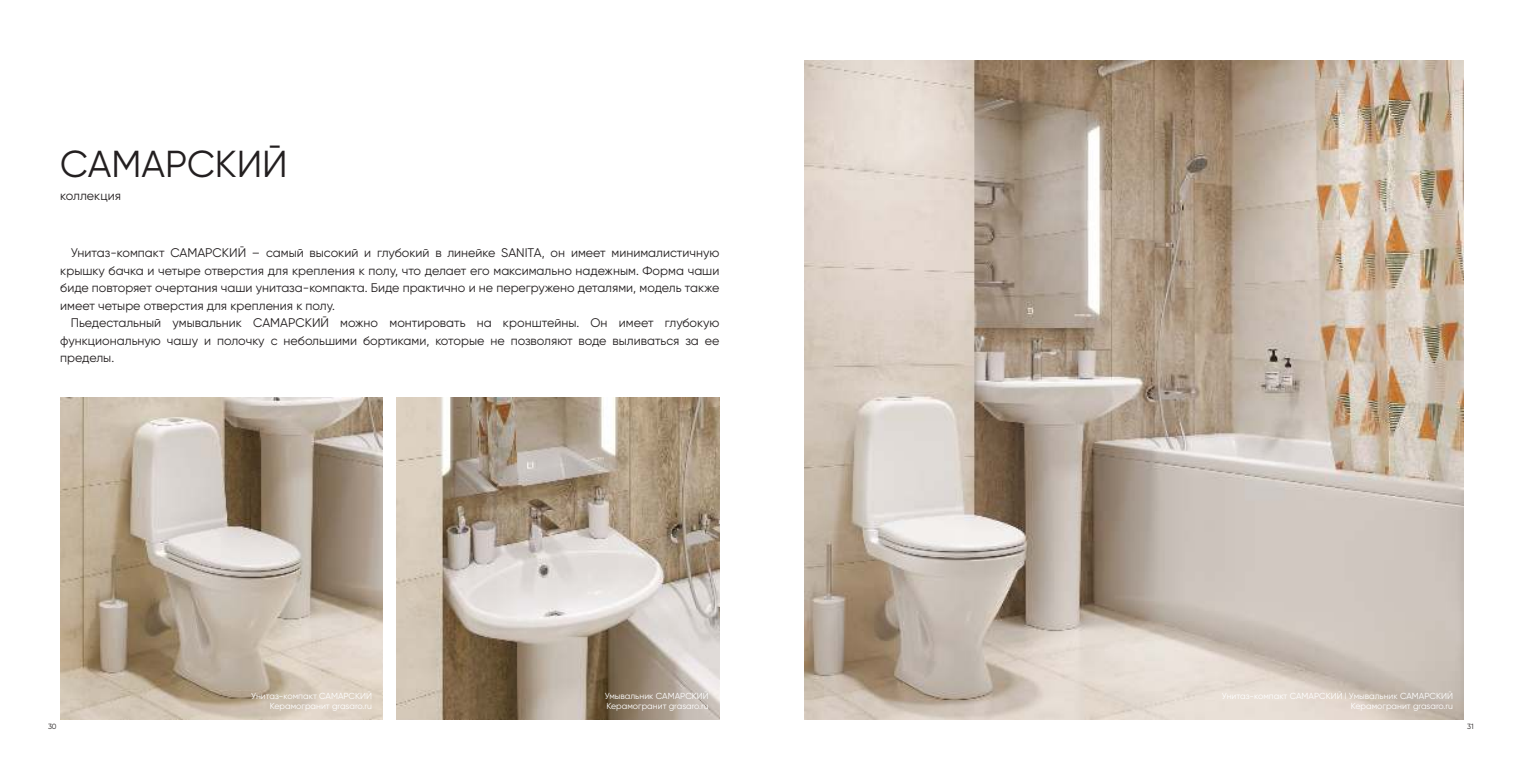
<style>
.page{position:relative;width:1524px;height:780px;background:#fff}
.page>*{position:absolute;margin:0;border:0;box-sizing:border-box;transform-origin:0 0}
.t1{font:37.5px "Gilroy";color:#231f20}
.t2{font:12.5px/17.5px "Gilroy";color:#231f20;text-align:justify}
.t3{font:8.75px/10.5px "Gilroy";color:#fff;text-align:right}
.t4{font:7.5px "Gilroy";color:#231f20}
</style>
<div class="page">
<img style="left:804px;top:60px;width:659px;height:659px">
<img style="left:60px;top:397px;width:323px;height:322px">
<img style="left:397px;top:397px;width:322px;height:322px">
<h1 class="t1" style="left:60px;top:146px;width:229px">САМАРСКИЙ</h1>
<p class="t2" style="left:60px;top:187px;width:62px">коллекция</p>
<p class="t2" style="left:60px;top:245px;width:661px;text-indent:11px">Унитаз-компакт САМАРСКИЙ – самый высокий и глубокий в линейке SANITA, он имеет минималистичную крышку бачка и четыре отверстия для крепления к полу, что делает его максимально надежным. Форма чаши биде повторяет очертания чаши унитаза-компакта. Биде практично и не перегружено деталями, модель также имеет четыре отверстия для крепления к полу.</p>
<p class="t2" style="left:60px;top:315px;width:661px;text-indent:11px">Пьедестальный умывальник САМАРСКИЙ можно монтировать на кронштейны. Он имеет глубокую функциональную чашу и полочку с небольшими бортиками, которые не позволяют воде выливаться за ее пределы.</p>
<p class="t3" style="left:251px;top:690px;width:122px">Унитаз-компакт САМАРСКИЙ<br>Керамогранит grasaro.ru</p>
<p class="t3" style="left:605px;top:690px;width:106px;text-align:left">Умывальник САМАРСКИЙ<br>Керамогранит grasaro.ru</p>
<p class="t3" style="left:1222px;top:690px;width:233px">Унитаз-компакт САМАРСКИЙ l Умывальник САМАРСКИЙ<br>Керамогранит grasaro.ru</p>
<p class="t4" style="left:48px;top:723px;width:10px">30</p>
<p class="t4" style="left:1467px;top:723px;width:8px">31</p>
</div>
